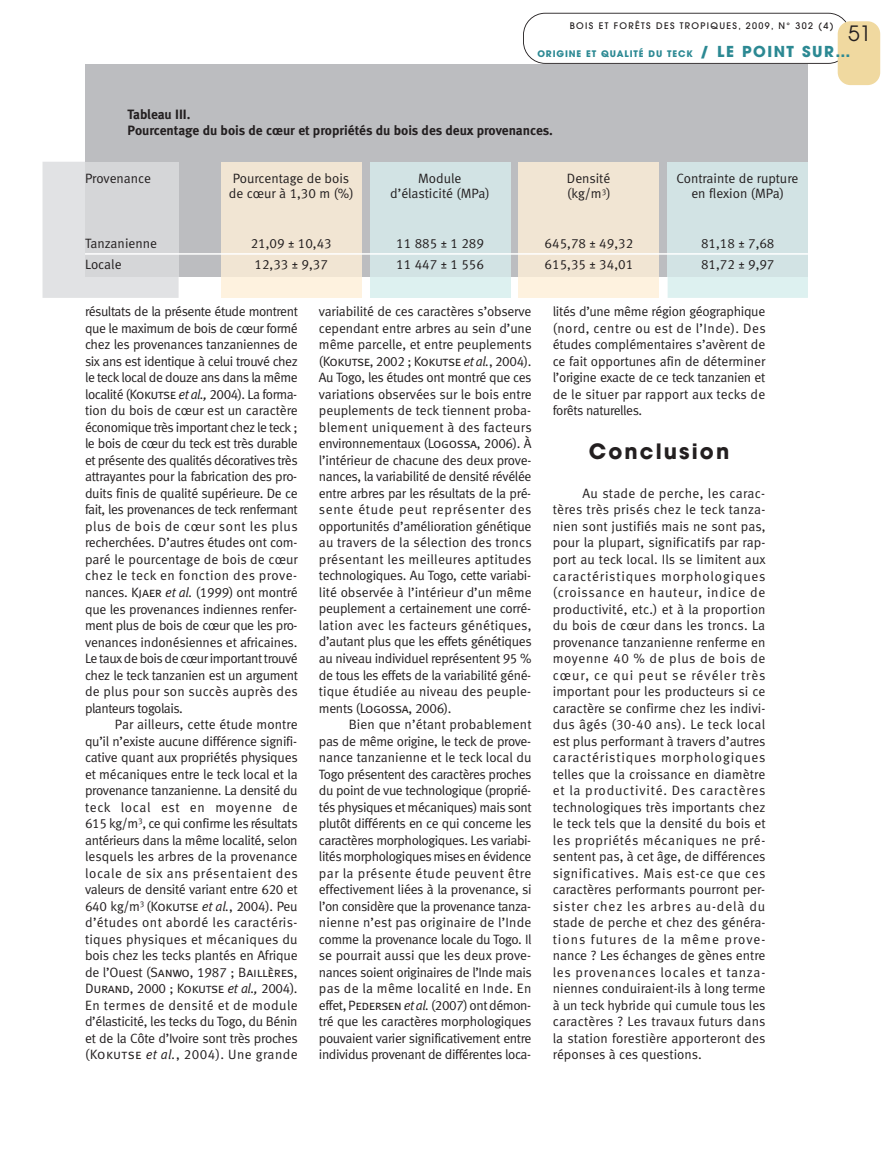
<style>
.page{position:relative;width:893px;height:1149px;background:#fff}
.page>*{position:absolute;margin:0;border:0;box-sizing:border-box;transform-origin:0 0}
.t1{font:700 21px "Avant Garde";letter-spacing:.1em;color:#231f20}
.t2{font:21px "Avant Garde";color:#231f20}
.t3{font:13.5px/16.5px "Meta Normal LF";letter-spacing:-.005em;color:#231f20;text-align:justify}
.t4{font:13.5px/16.5px "Meta Bold LF";color:#231f20}
.t5{font:13.5px "Meta Normal LF Caps";letter-spacing:-.025em;color:#231f20}
.t6{font:500 9px "Avant Garde";letter-spacing:.15em;color:#231f20}
.t7{font:700 9px "Avant Garde";letter-spacing:.1em;color:#2c8993}
.s1{font-size:15px}
.s2{font-family:"Meta Normal LF Caps"}
.s3{font-style:italic}
.s4{font-family:"Meta Normal LF"}
.s5{font-family:"Meta Normal LF";font-style:italic}
</style>
<div class="page">
<div style="left:85px;top:64px;width:723px;height:212px;background:#bcbdc0"></div>
<div style="left:43px;top:162px;width:136px;height:136px;background:#e1e2e4"></div>
<div style="left:85px;top:162px;width:94px;height:114px;background:#d5d6d8"></div>
<div style="left:221px;top:276px;width:140px;height:22px;background:#fef2df"></div>
<div style="left:221px;top:162px;width:140px;height:114px;background:#f1e5d3"></div>
<div style="left:370px;top:276px;width:140px;height:22px;background:#ddf1f0"></div>
<div style="left:370px;top:162px;width:140px;height:114px;background:#d2e3e4"></div>
<div style="left:519px;top:276px;width:140px;height:22px;background:#fef2df"></div>
<div style="left:519px;top:162px;width:140px;height:114px;background:#f1e5d3"></div>
<div style="left:668px;top:276px;width:140px;height:22px;background:#ddf1f0"></div>
<div style="left:668px;top:162px;width:140px;height:114px;background:#d2e3e4"></div>
<hr style="left:85px;top:253px;width:723px;height:1px;background:#fff">
<svg style="left:523px;top:13px;width:324px;height:51px"></svg>
<div style="left:838px;top:21px;width:42px;height:64px;background:#f0d9a0;border-radius:13px"></div>
<p class="t6" style="left:570px;top:20px;width:265px">BOIS ET FORÊTS DES TROPIQUES, 2009, N° 302 (4)</p>
<h1 class="t2" style="left:848px;top:21px;width:25px">51</h1>
<p class="t7" style="left:537px;top:48px;width:315px">ORIGINE ET QUALITÉ DU TECK <span class="s1">/ LE POINT SUR…</span></p>
<p class="t4" style="left:128px;top:106px;width:427px">Tableau III.<br>Pourcentage du bois de cœur et propriétés du bois des deux provenances.</p>
<p class="t3" style="left:85px;top:170px;width:68px">Provenance</p>
<p class="t3" style="left:233px;top:170px;width:118px">Pourcentage de bois</p>
<p class="t3" style="left:418px;top:170px;width:45px">Module</p>
<p class="t3" style="left:567px;top:170px;width:45px">Densité</p>
<p class="t3" style="left:676px;top:170px;width:123px">Contrainte de rupture</p>
<p class="t3" style="left:229px;top:185px;width:126px">de cœur à 1,30 m (%)</p>
<p class="t3" style="left:390px;top:185px;width:101px">d’élasticité (MPa)</p>
<p class="t3" style="left:567px;top:185px;width:45px">(kg/m<sup>3</sup>)</p>
<p class="t3" style="left:691px;top:185px;width:94px">en flexion (MPa)</p>
<p class="t3" style="left:85px;top:235px;width:74px">Tanzanienne</p>
<p class="t3" style="left:251px;top:235px;width:83px">21,09 ± 10,43</p>
<p class="t3" style="left:396px;top:235px;width:89px">11 885 ± 1 289</p>
<p class="t3" style="left:545px;top:235px;width:90px">645,78 ± 49,32</p>
<p class="t3" style="left:701px;top:235px;width:75px">81,18 ± 7,68</p>
<p class="t3" style="left:85px;top:255px;width:38px">Locale</p>
<p class="t3" style="left:255px;top:255px;width:75px">12,33 ± 9,37</p>
<p class="t3" style="left:396px;top:255px;width:89px">11 447 ± 1 556</p>
<p class="t3" style="left:545px;top:255px;width:90px">615,35 ± 34,01</p>
<p class="t3" style="left:701px;top:255px;width:75px">81,72 ± 9,97</p>
<p class="t3" style="left:85px;top:303px;width:214px">résultats de la présente étude montrent que le maximum de bois de cœur formé chez les provenances tanzaniennes de six ans est identique à celui trouvé chez le teck local de douze ans dans la même localité (<span class="s2">Kokutse</span> <span class="s3">et al.,</span> 2004). La forma&shy;tion du bois de cœur est un caractère économique très important chez le teck ; le bois de cœur du teck est très durable et présente des qualités décoratives très attrayantes pour la fabrication des pro&shy;duits finis de qualité supérieure. De ce fait, les provenances de teck renfermant plus de bois de cœur sont les plus recherchées. D’autres études ont com&shy;paré le pourcentage de bois de cœur chez le teck en fonction des prove&shy;nances. <span class="s2">Kjaer</span> <span class="s3">et al.</span> (1999) ont montré que les provenances indiennes renfer&shy;ment plus de bois de cœur que les pro&shy;venances indonésiennes et africaines.<br>Le taux de bois de cœur important trouvé chez le teck tanzanien est un argument de plus pour son succès auprès des planteurs togolais.</p>
<p class="t3" style="left:85px;top:715px;width:214px;text-indent:30px">Par ailleurs, cette étude montre qu’il n’existe aucune différence signifi&shy;cative quant aux propriétés physiques et mécaniques entre le teck local et la provenance tanzanienne. La densité du teck local est en moyenne de 615 kg/m<sup>3</sup>, ce qui confirme les résultats antérieurs dans la même localité, selon lesquels les arbres de la provenance locale de six ans présentaient des valeurs de densité variant entre 620 et 640 kg/m<sup>3</sup> (<span class="s2">Kokutse</span> <span class="s3">et al.</span>, 2004). Peu d’études ont abordé les caractéris&shy;tiques physiques et mécaniques du bois chez les tecks plantés en Afrique de l’Ouest (<span class="s2">Sanwo</span>, 1987 ; <span class="s2">Baillères</span>,</p>
<p class="t5" style="left:85px;top:980px;width:214px">Durand<span class="s4">, 2000 ;</span> Kokutse <span class="s5">et al.,</span> <span class="s4">2004).</span></p>
<p class="t3" style="left:85px;top:996px;width:214px">En termes de densité et de module d’élasticité, les tecks du Togo, du Bénin et de la Côte d’Ivoire sont très proches (<span class="s2">Kokutse</span> <span class="s3">et al.</span>, 2004). Une grande</p>
<p class="t3" style="left:319px;top:303px;width:214px">variabilité de ces caractères s’observe cependant entre arbres au sein d’une même parcelle, et entre peuplements (<span class="s2">Kokutse</span>, 2002 ; <span class="s2">Kokutse</span> <span class="s3">et al.</span>, 2004).<br>Au Togo, les études ont montré que ces variations observées sur le bois entre peuplements de teck tiennent proba&shy;blement uniquement à des facteurs environnementaux (<span class="s2">Logossa</span>, 2006). À l’intérieur de chacune des deux prove&shy;nances, la variabilité de densité révélée entre arbres par les résultats de la pré&shy;sente étude peut représenter des opportunités d’amélioration génétique au travers de la sélection des troncs présentant les meilleures aptitudes technologiques. Au Togo, cette variabi&shy;lité observée à l’intérieur d’un même peuplement a certainement une corré&shy;lation avec les facteurs génétiques, d’autant plus que les effets génétiques au niveau individuel représentent 95 % de tous les effets de la variabilité géné&shy;tique étudiée au niveau des peuple&shy;ments (<span class="s2">Logossa</span>, 2006).</p>
<p class="t3" style="left:319px;top:715px;width:214px;text-indent:30px">Bien que n’étant probablement pas de même origine, le teck de prove&shy;nance tanzanienne et le teck local du Togo présentent des caractères proches du point de vue technologique (proprié&shy;tés physiques et mécaniques) mais sont plutôt différents en ce qui concerne les caractères morphologiques. Les variabi&shy;lités morphologiques mises en évidence par la présente étude peuvent être effectivement liées à la provenance, si l’on considère que la provenance tanza&shy;nienne n’est pas originaire de l’Inde comme la provenance locale du Togo. Il se pourrait aussi que les deux prove&shy;nances soient originaires de l’Inde mais pas de la même localité en Inde. En effet, <span class="s2">Pedersen</span> <span class="s3">et al.</span> (2007) ont démon&shy;tré que les caractères morphologiques pouvaient varier significativement entre individus provenant de différentes loca-</p>
<p class="t3" style="left:553px;top:303px;width:214px">lités d’une même région géographique (nord, centre ou est de l’Inde). Des études complémentaires s’avèrent de ce fait opportunes afin de déterminer l’origine exacte de ce teck tanzanien et de le situer par rapport aux tecks de forêts naturelles.</p>
<h1 class="t1" style="left:589px;top:437px;width:142px">Conclusion</h1>
<p class="t3" style="left:553px;top:484px;width:214px;text-indent:30px">Au stade de perche, les carac&shy;tères très prisés chez le teck tanza&shy;nien sont justifiés mais ne sont pas, pour la plupart, significatifs par rap&shy;port au teck local. Ils se limitent aux caractéristiques morphologiques (croissance en hauteur, indice de productivité, etc.) et à la proportion du bois de cœur dans les troncs. La provenance tanzanienne renferme en moyenne 40 % de plus de bois de cœur, ce qui peut se révéler très important pour les producteurs si ce caractère se confirme chez les indivi&shy;dus âgés (30-40 ans). Le teck local est plus performant à travers d’autres caractéristiques morphologiques telles que la croissance en diamètre et la productivité. Des caractères technologiques très importants chez le teck tels que la densité du bois et les propriétés mécaniques ne pré&shy;sentent pas, à cet âge, de différences significatives. Mais est-ce que ces caractères performants pourront per&shy;sister chez les arbres au-delà du stade de perche et chez des généra&shy;tions futures de la même prove&shy;nance ? Les échanges de gènes entre les provenances locales et tanza&shy;niennes conduiraient-ils à long terme à un teck hybride qui cumule tous les caractères ? Les travaux futurs dans la station forestière apporteront des réponses à ces questions.</p>
</div>
